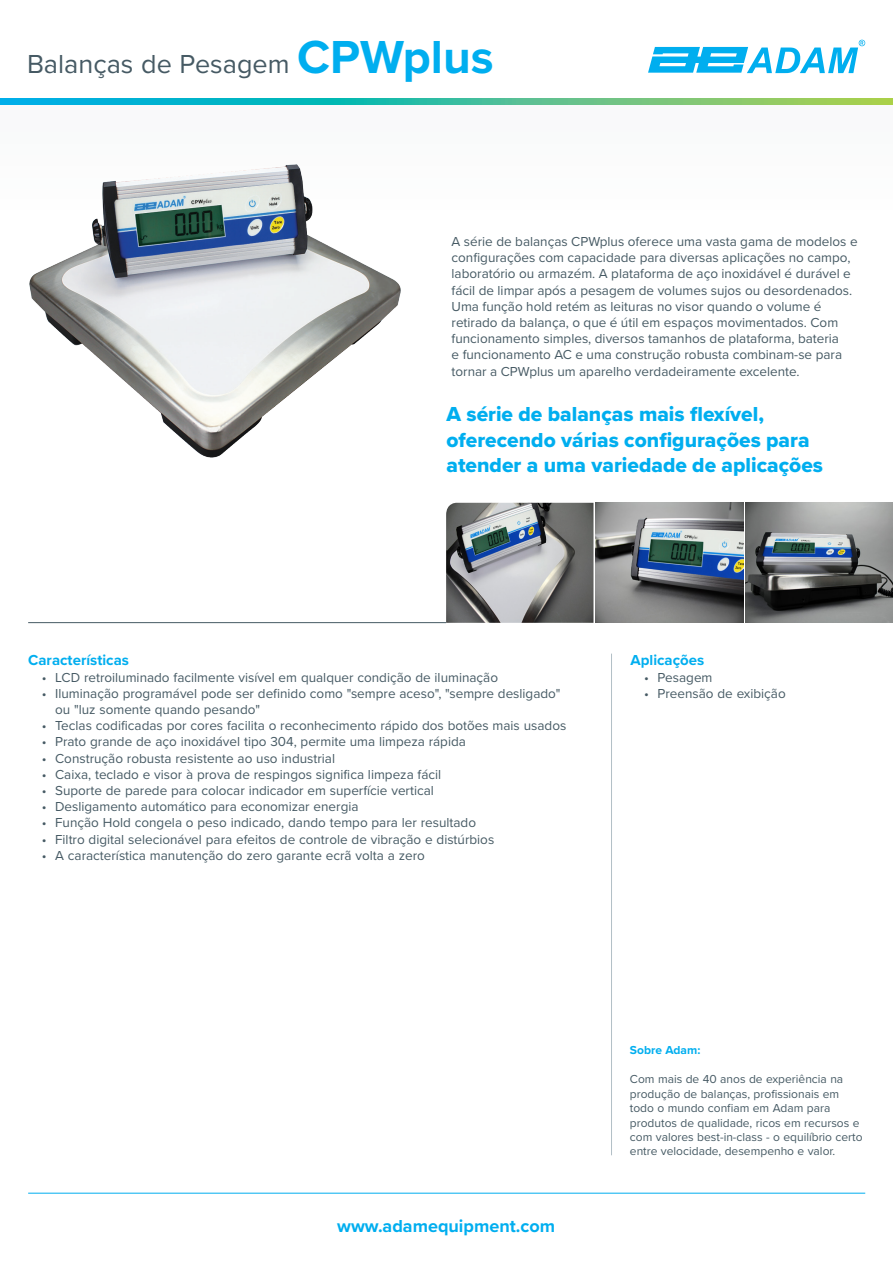
<style>
.page{position:relative;width:893px;height:1263px;background:#fff}
.page>*{position:absolute;margin:0;border:0;box-sizing:border-box;transform-origin:0 0}
.Name_Range{font:27px "Proxima Nova";color:#465a64}
.Sub_Head{font:21px/25.2px "Proxima Nova Extrabld";color:#00aeef}
.t1{font:700 18px "Proxima Nova";color:#00aeef}
.Features_Header{font:700 15px "Proxima Nova";color:#00aeef}
.Applications_Header{font:700 15px "Proxima Nova";color:#00aeef}
.AE_Copy{font:13.5px/16.2px "Proxima Nova";color:#465a64}
.About_US_text{font:12px/14.4px "Proxima Nova";color:#465a64}
.About_US_text-2{font:700 12px "Proxima Nova";color:#00aeef}
.s1{font-weight:700;font-size:48px;color:#00aeef}
</style>
<div class="page">
<svg style="left:648px;top:40px;width:217px;height:33px"></svg>
<img style="left:745px;top:503px;width:148px;height:120px">
<img style="left:596px;top:503px;width:147px;height:120px">
<img style="left:446px;top:503px;width:147px;height:120px">
<div style="left:0;top:105px;width:893px;height:114px;background:#fafbfb"></div>
<hr style="left:28px;top:1193px;width:837px;height:1px;background:#00aeef">
<hr style="left:28px;top:622px;width:418px;height:1px;background:#465a64">
<hr style="left:611px;top:654px;width:1px;height:501px;background:#b2bfc6">
<img style="left:29px;top:164px;width:372px;height:294px">
<svg style="left:0;top:98px;width:893px;height:7px;background:#40bd9e"></svg>
<p class="Name_Range" style="left:27px;top:44px;width:468px">Balanças de Pesagem <span class="s1">CPWplus</span></p>
<p class="AE_Copy" style="left:452px;top:233px;width:408px">A série de balanças CPWplus oferece uma vasta gama de modelos e configurações com capacidade para diversas aplicações no campo, laboratório ou armazém. A plataforma de aço inoxidável é durável e fácil de limpar após a pesagem de volumes sujos ou desordenados.<br>Uma função hold retém as leituras no visor quando o volume é retirado da balança, o que é útil em espaços movimentados. Com funcionamento simples, diversos tamanhos de plataforma, bateria<br>e funcionamento AC e uma construção robusta combinam-se para tornar a CPWplus um aparelho verdadeiramente excelente.</p>
<p class="Sub_Head" style="left:446px;top:401px;width:378px">A série de balanças mais flexível, oferecendo várias configurações para atender a uma variedade de aplicações</p>
<p class="Features_Header" style="left:28px;top:649px;width:102px">Características</p>
<p class="AE_Copy" style="left:42px;top:668px;width:458px">• LCD retroiluminado facilmente visível em qualquer condição de iluminação</p>
<p class="AE_Copy" style="left:55px;top:685px;width:507px;text-indent:-14px">• Iluminação programável pode ser definido como "sempre aceso", "sempre desligado" ou "luz somente quando pesando"</p>
<p class="AE_Copy" style="left:42px;top:717px;width:526px">• Teclas codificadas por cores facilita o reconhecimento rápido dos botões mais usados</p>
<p class="AE_Copy" style="left:42px;top:733px;width:426px">• Prato grande de aço inoxidável tipo 304, permite uma limpeza rápida</p>
<p class="AE_Copy" style="left:42px;top:749px;width:295px">• Construção robusta resistente ao uso industrial</p>
<p class="AE_Copy" style="left:42px;top:766px;width:401px">• Caixa, teclado e visor à prova de respingos significa limpeza fácil</p>
<p class="AE_Copy" style="left:42px;top:782px;width:394px">• Suporte de parede para colocar indicador em superfície vertical</p>
<p class="AE_Copy" style="left:42px;top:798px;width:318px">• Desligamento automático para economizar energia</p>
<p class="AE_Copy" style="left:42px;top:814px;width:436px">• Função Hold congela o peso indicado, dando tempo para ler resultado</p>
<p class="AE_Copy" style="left:42px;top:830px;width:454px">• Filtro digital selecionável para efeitos de controle de vibração e distúrbios</p>
<p class="AE_Copy" style="left:42px;top:847px;width:385px">• A característica manutenção do zero garante ecrã volta a zero</p>
<p class="Applications_Header" style="left:630px;top:649px;width:75px">Aplicações</p>
<p class="AE_Copy" style="left:644px;top:668px;width:70px">• Pesagem</p>
<p class="AE_Copy" style="left:644px;top:685px;width:143px">• Preensão de exibição</p>
<p class="t1" style="left:337px;top:1213px;width:219px">www.adamequipment.com</p>
<p class="About_US_text-2" style="left:630px;top:1041px;width:72px">Sobre Adam:</p>
<p class="About_US_text" style="left:630px;top:1071px;width:234px">Com mais de 40 anos de experiência na produção de balanças, profissionais em todo o mundo confiam em Adam para produtos de qualidade, ricos em recursos e com valores best-in-class - o equilíbrio certo entre velocidade, desempenho e valor.</p>
</div>
